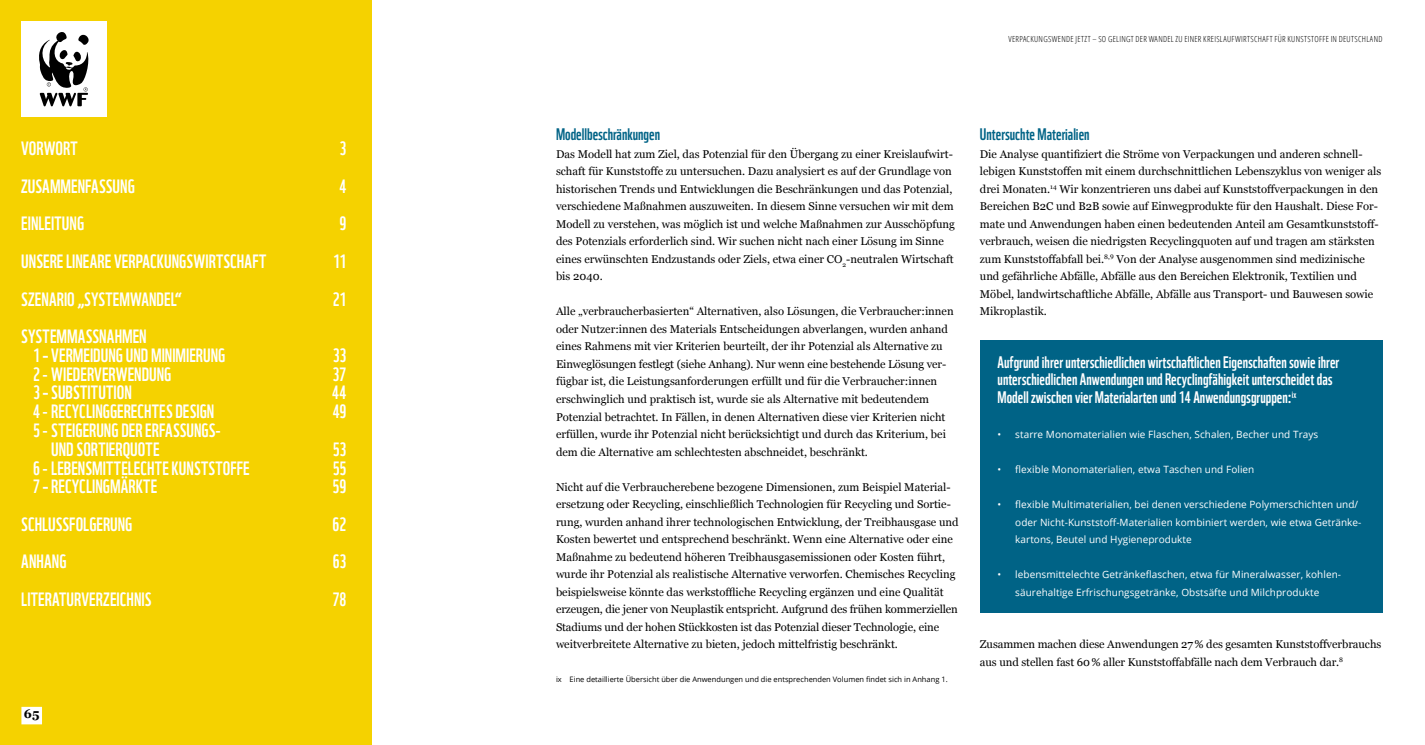
<style>
.page{position:relative;width:1425px;height:745px;background:#fff}
.page>*{position:absolute;margin:0;border:0;box-sizing:border-box;transform-origin:0 0}
.t1{font:18.75px/18.8px "WWF";letter-spacing:.005em;color:#fff}
.t2{font:16.25px/17.5px "WWF";color:#fff}
.t3{font:16.25px "WWF";color:#006386}
.t4{font:700 12.5px "Georgia";color:#000}
.t5{font:11.25px/17.5px "Georgia";color:#000}
.t6{font:10px/17.5px "Open Sans";letter-spacing:.005em;color:#fff}
.t7{font:300 condensed 8.38px "Open Sans";letter-spacing:.035em;color:#000}
.t8{font:7.5px "Open Sans";color:#000}
</style>
<div class="page">
<div style="left:0;top:0;width:372px;height:744px;background:#f5d200"></div>
<div style="left:979px;top:340px;width:403px;height:272px;background:#006386"></div>
<div style="left:21px;top:21px;width:85px;height:96px;background:#fff"></div>
<svg style="left:39px;top:32px;width:50px;height:74px"></svg>
<div style="left:21px;top:706px;width:21px;height:18px;background:#fff"></div>
<h1 class="t1" style="left:21px;top:137px;width:58px">VORWORT</h1>
<h1 class="t1" style="left:339px;top:137px;width:8px">3</h1>
<h1 class="t1" style="left:21px;top:175px;width:115px">ZUSAMMENFASSUNG</h1>
<h1 class="t1" style="left:339px;top:175px;width:8px">4</h1>
<h1 class="t1" style="left:21px;top:212px;width:64px">EINLEITUNG</h1>
<h1 class="t1" style="left:339px;top:212px;width:8px">9</h1>
<h1 class="t1" style="left:21px;top:250px;width:246px">UNSERE LINEARE VERPACKUNGSWIRTSCHAFT</h1>
<h1 class="t1" style="left:333px;top:250px;width:15px">11</h1>
<h1 class="t1" style="left:21px;top:287px;width:162px">SZENARIO „SYSTEMWANDEL“</h1>
<h1 class="t1" style="left:333px;top:287px;width:15px">21</h1>
<h1 class="t1" style="left:33px;top:325px;width:194px;text-indent:-12px">SYSTEMMASSNAHMEN<br>1 – VERMEIDUNG UND MINIMIERUNG</h1>
<h1 class="t1" style="left:333px;top:344px;width:15px">33</h1>
<h1 class="t1" style="left:33px;top:362px;width:140px">2 - WIEDERVERWENDUNG</h1>
<h1 class="t1" style="left:332px;top:362px;width:15px">37</h1>
<h1 class="t1" style="left:33px;top:381px;width:100px">3 –SUBSTITUTION</h1>
<h1 class="t1" style="left:332px;top:381px;width:16px">44</h1>
<h1 class="t1" style="left:33px;top:400px;width:183px">4 - RECYCLINGGERECHTES DESIGN</h1>
<h1 class="t1" style="left:333px;top:400px;width:15px">49</h1>
<h1 class="t1" style="left:51px;top:419px;width:171px;text-indent:-18px">5 - STEIGERUNG DER ERFASSUNGS-<br>UND SORTIERQUOTE</h1>
<h1 class="t1" style="left:333px;top:437px;width:15px">53</h1>
<h1 class="t1" style="left:33px;top:456px;width:218px">6 - LEBENSMITTELECHTE KUNSTSTOFFE</h1>
<h1 class="t1" style="left:333px;top:456px;width:15px">55</h1>
<h1 class="t1" style="left:33px;top:475px;width:126px">7 – RECYCLINGMÄRKTE</h1>
<h1 class="t1" style="left:332px;top:475px;width:15px">59</h1>
<h1 class="t1" style="left:21px;top:512px;width:113px">SCHLUSSFOLGERUNG</h1>
<h1 class="t1" style="left:333px;top:512px;width:15px">62</h1>
<h1 class="t1" style="left:21px;top:550px;width:47px">ANHANG</h1>
<h1 class="t1" style="left:333px;top:550px;width:15px">63</h1>
<h1 class="t1" style="left:21px;top:587px;width:132px">LITERATURVERZEICHNIS</h1>
<h1 class="t1" style="left:333px;top:587px;width:15px">78</h1>
<p class="t4" style="left:24px;top:704px;width:17px">65</p>
<p class="t7" style="left:1008px;top:34px;width:375px">VERPACKUNGSWENDE JETZT – SO GELINGT DER WANDEL ZU EINER KREISLAUFWIRTSCHAFT FÜR KUNSTSTOFFE IN DEUTSCHLAND</p>
<h2 class="t3" style="left:556px;top:121px;width:106px">Modellbeschränkungen</h2>
<p class="t5" style="left:556px;top:144px;width:400px">Das Modell hat zum Ziel, das Potenzial für den Übergang zu einer Kreislaufwirt&shy;schaft für Kunststoffe zu untersuchen. Dazu analysiert es auf der Grundlage von historischen Trends und Entwicklungen die Beschränkungen und das Potenzial, verschiedene Maßnahmen auszuweiten. In diesem Sinne versuchen wir mit dem Modell zu verstehen, was möglich ist und welche Maßnahmen zur Ausschöpfung des Potenzials erforderlich sind. Wir suchen nicht nach einer Lösung im Sinne eines erwünschten Endzustands oder Ziels, etwa einer CO<sub>2</sub>-neutralen Wirtschaft bis 2040.</p>
<p class="t5" style="left:556px;top:302px;width:399px">Alle „verbraucherbasierten“ Alternativen, also Lösungen, die Verbraucher:innen oder Nutzer:innen des Materials Entscheidungen abverlangen, wurden anhand eines Rahmens mit vier Kriterien beurteilt, der ihr Potenzial als Alternative zu Einweglösungen festlegt (siehe Anhang). Nur wenn eine bestehende Lösung ver&shy;fügbar ist, die Leistungsanforderungen erfüllt und für die Verbraucher:innen erschwinglich und praktisch ist, wurde sie als Alternative mit bedeutendem Potenzial betrachtet. In Fällen, in denen Alternativen diese vier Kriterien nicht erfüllen, wurde ihr Potenzial nicht berücksichtigt und durch das Kriterium, bei dem die Alternative am schlechtesten abschneidet, beschränkt.</p>
<p class="t5" style="left:556px;top:477px;width:404px">Nicht auf die Verbraucherebene bezogene Dimensionen, zum Beispiel Material&shy;ersetzung oder Recycling, einschließlich Technologien für Recycling und Sortie&shy;rung, wurden anhand ihrer technologischen Entwicklung, der Treibhausgase und Kosten bewertet und entsprechend beschränkt. Wenn eine Alternative oder eine Maßnahme zu bedeutend höheren Treibhausgasemissionen oder Kosten führt, wurde ihr Potenzial als realistische Alternative verworfen. Chemisches Recycling beispielsweise könnte das werkstoffliche Recycling ergänzen und eine Qualität erzeugen, die jener von Neuplastik entspricht. Aufgrund des frühen kommerziellen Stadiums und der hohen Stückkosten ist das Potenzial dieser Technologie, eine weitverbreitete Alternative zu bieten, jedoch mittelfristig beschränkt.</p>
<p class="t8" style="left:556px;top:674px;width:393px">ix Eine detaillierte Übersicht über die Anwendungen und die entsprechenden Volumen findet sich in Anhang 1.</p>
<h2 class="t3" style="left:979px;top:121px;width:111px">Untersuchte Materialien</h2>
<p class="t5" style="left:979px;top:144px;width:403px">Die Analyse quantifiziert die Ströme von Verpackungen und anderen schnell&shy;lebigen Kunststoffen mit einem durchschnittlichen Lebenszyklus von weniger als drei Monaten.<sup>14</sup> Wir konzentrieren uns dabei auf Kunststoffverpackungen in den Bereichen B2C und B2B sowie auf Einwegprodukte für den Haushalt. Diese For&shy;mate und Anwendungen haben einen bedeutenden Anteil am Gesamtkunststoff&shy;verbrauch, weisen die niedrigsten Recyclingquoten auf und tragen am stärksten zum Kunststoffabfall bei.<sup>8,9</sup> Von der Analyse ausgenommen sind medizinische und gefährliche Abfälle, Abfälle aus den Bereichen Elektronik, Textilien und Möbel, landwirtschaftliche Abfälle, Abfälle aus Transport- und Bauwesen sowie Mikroplastik.</p>
<h2 class="t2" style="left:997px;top:351px;width:343px">Aufgrund ihrer unterschiedlichen wirtschaftlichen Eigenschaften sowie ihrer unterschiedlichen Anwendungen und Recyclingfähigkeit unterscheidet das<br>Modell zwischen vier Materialarten und 14 Anwendungsgruppen:<sup>ix</sup></h2>
<p class="t6" style="left:997px;top:425px;width:322px">• starre Monomaterialien wie Flaschen, Schalen, Becher und Trays</p>
<p class="t6" style="left:997px;top:460px;width:258px">• flexible Monomaterialien, etwa Taschen und Folien</p>
<p class="t6" style="left:1015px;top:495px;width:348px;text-indent:-18px">• flexible Multimaterialien, bei denen verschiedene Polymerschichten und/ oder Nicht-Kunststoff-Materialien kombiniert werden, wie etwa Getränke&shy;kartons, Beutel und Hygieneprodukte</p>
<p class="t6" style="left:997px;top:565px;width:345px;text-align:center">• lebensmittelechte Getränkeflaschen, etwa für Mineralwasser, kohlen&shy;säurehaltige Erfrischungsgetränke, Obstsäfte und Milchprodukte</p>
<p class="t5" style="left:979px;top:634px;width:403px">Zusammen machen diese Anwendungen 27% des gesamten Kunststoffverbrauchs aus und stellen fast 60% aller Kunststoffabfälle nach dem Verbrauch dar.<sup>8</sup></p>
</div>
